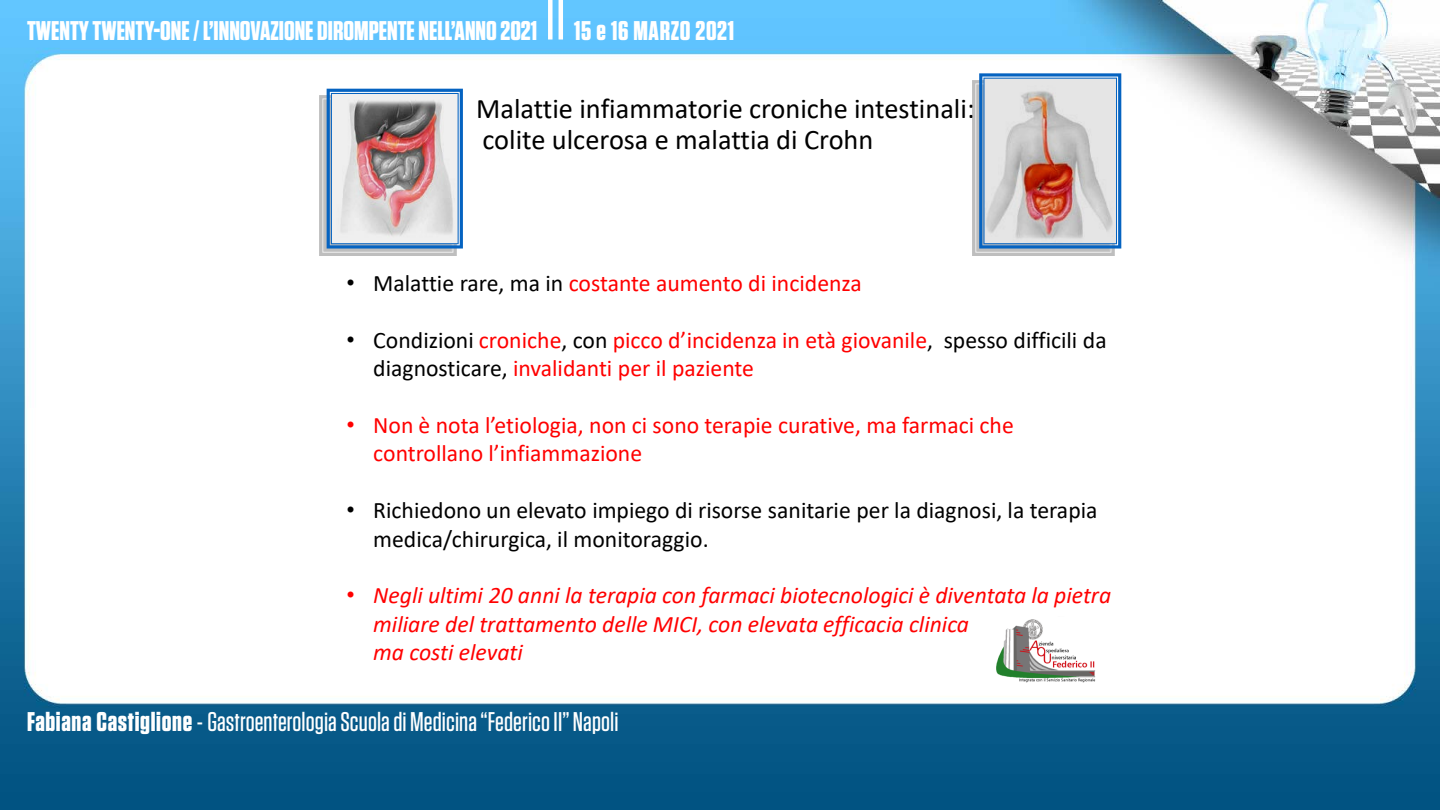
<style>
.page{position:relative;width:1440px;height:810px;background:#fff}
.page>*{position:absolute;margin:0;border:0;box-sizing:border-box;transform-origin:0 0}
.t1{font:28.35px/30.6px "Calibri";color:#000}
.t2{font:500 27px "Tungsten";letter-spacing:.005em;color:#fff}
.t3{font:700 27px "Tungsten";color:#fff}
.t4{font:700 27px "Tungsten";letter-spacing:.025em;color:#fff}
.t5{font:23.7px/28.3px "Calibri";color:#f00}
.t6{font:italic 23.7px/28.3px "Calibri";color:#f00}
.t7{font:23.7px/28.3px "Calibri";color:#000}
.s1{font-family:"Arial";color:#000}
.s2{color:#000}
.s3{font-family:"Arial"}
.s4{font-family:"Arial";font-style:normal}
.s5{font-weight:700}
</style>
<div class="page">
<img style="left:0;top:0;width:1440px;height:810px">
<div style="left:548px;top:0;width:5px;height:40px;background:#fff"></div>
<hr style="left:559px;top:0;width:4px;height:40px;background:#fff">
<div style="left:294px;top:59px;width:851px;height:639px;background:#fff"></div>
<img style="left:996px;top:619px;width:100px;height:64px">
<img style="left:319px;top:96px;width:137px;height:160px">
<img style="left:327px;top:89px;width:136px;height:160px">
<img style="left:972px;top:80px;width:142px;height:176px">
<svg style="left:979px;top:73px;width:142px;height:176px;background:#c0bac0"></svg>
<p class="t3" style="left:27px;top:16px;width:512px">TWENTY TWENTY-ONE / L’INNOVAZIONE DIROMPENTE NELL’ANNO 2021</p>
<p class="t4" style="left:574px;top:16px;width:161px">15 e 16 MARZO 2021</p>
<p class="t1" style="left:476px;top:93px;width:500px">Malattie infiammatorie croniche intestinali: colite ulcerosa e malattia di Crohn</p>
<p class="t5" style="left:347px;top:269px;width:517px"><span class="s1">•</span> <span class="s2">Malattie rare, ma in</span> costante aumento di incidenza</p>
<p class="t5" style="left:373px;top:325px;width:735px;text-indent:-27px"><span class="s1">•</span> <span class="s2">Condizioni</span> croniche<span class="s2">, con</span> picco d’incidenza in età giovanile<span class="s2">, spesso difficili da diagnosticare,</span> invalidanti per il paziente</p>
<p class="t5" style="left:373px;top:410px;width:642px;text-indent:-27px"><span class="s3">•</span> Non è nota l’etiologia, non ci sono terapie curative, ma farmaci che controllano l’infiammazione</p>
<p class="t7" style="left:373px;top:496px;width:726px;text-indent:-27px"><span class="s3">•</span> Richiedono un elevato impiego di risorse sanitarie per la diagnosi, la terapia medica/chirurgica, il monitoraggio.</p>
<p class="t6" style="left:373px;top:580px;width:740px;text-indent:-27px"><span class="s4">•</span> Negli ultimi 20 anni la terapia con farmaci biotecnologici è diventata la pietra miliare del trattamento delle MICI, con elevata efficacia clinica<br>ma costi elevati</p>
<p class="t2" style="left:27px;top:707px;width:593px"><span class="s5">Fabiana Castiglione</span> - Gastroenterologia Scuola di Medicina “Federico II” Napoli</p>
</div>
